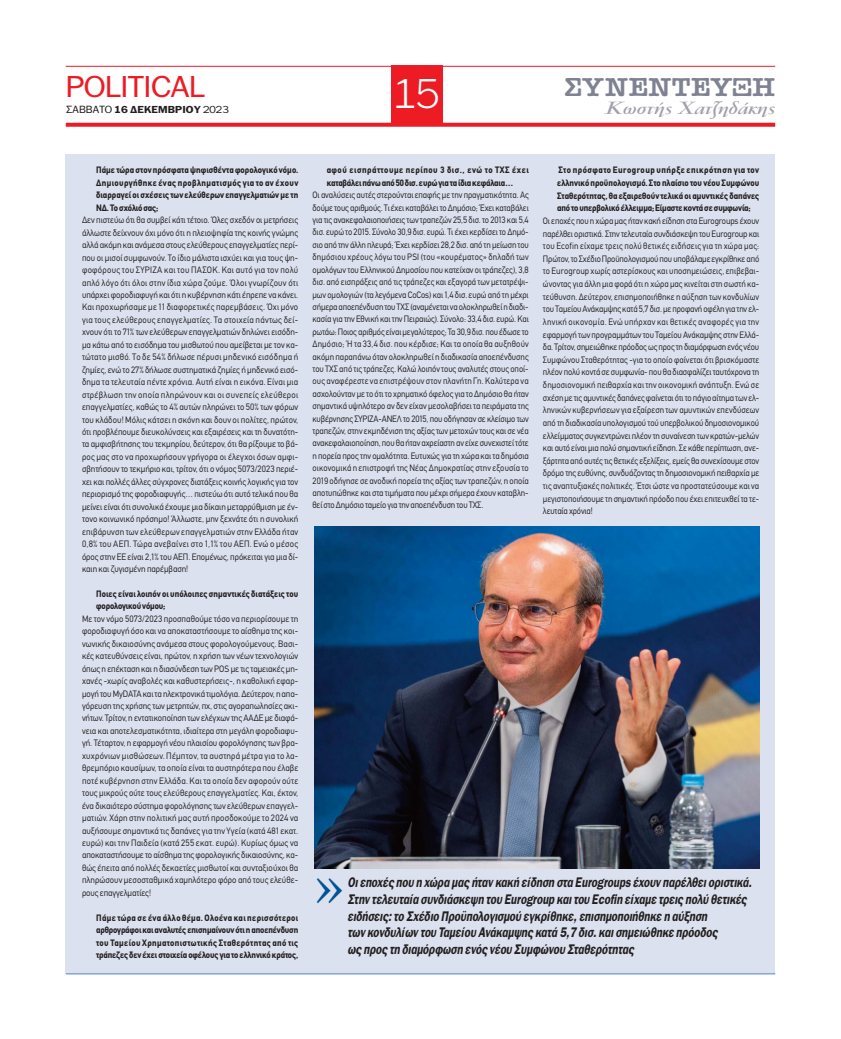
<style>
.page{position:relative;width:841px;height:1039px;background:#fff}
.page>*{position:absolute;margin:0;border:0;box-sizing:border-box;transform-origin:0 0}
.t1{font:63.2px "Katsoulidis";color:#005496;scale:.77 1}
.t2{font:300 40px "PF Franklin Gothic";color:#fff}
.t3{font:29px "PF Franklin Gothic";color:#ed1c24;scale:1.1 1}
.t4{font:26px "American Type ITC Hel Dm Bd";letter-spacing:.02em;color:#7f8292;scale:1.06 1}
.t5{font:italic 700 19.5px "PF Garamond Classic";color:#9fa0ac;scale:1.19 1}
.t6{font:italic 14px/16.8px "Ethnos Franklin Demi";color:#231f20;scale:.79 1}
.t7{font:700 9.7px "PF Franklin Gothic";letter-spacing:.01em;color:#231f20;scale:1.1 1}
.t8{font:9.1px/12.4px "CF Din";letter-spacing:-.01em;color:#231f20;text-align:justify;scale:.93 1}
.t9{font:9.1px/12.4px "CF Din";letter-spacing:-.01em;color:#231f20;text-align:justify;scale:.95 1}
.t10{font:700 9.1px/12.4px "CF Din";letter-spacing:-.01em;color:#231f20;text-align:justify;scale:.93 1}
.t11{font:700 9.1px/12.4px "CF Din";letter-spacing:.01em;color:#231f20;scale:.93 1}
.s1{font-weight:400;font-size:10px}
.s2{font-weight:400}
</style>
<div class="page">
<div style="left:66px;top:154px;width:708px;height:819px;background:#dbe1ee"></div>
<hr style="left:66px;top:973px;width:708px;height:1px;background:#4f87c6">
<hr style="left:66px;top:66px;width:708px;height:1px;background:#ed1c24">
<svg style="left:66px;top:123px;width:708px;height:4px;background:#ee2b32"></svg>
<div style="left:391px;top:66px;width:51px;height:60px;background:#ed1c24"></div>
<img style="left:314px;top:526px;width:445px;height:342px">
<h3 class="t3" style="left:67px;top:76px;width:127px">ΡOLITICAL</h3>
<h2 class="t2" style="left:393px;top:71px;width:48px">15</h2>
<p class="t7" style="left:67px;top:104px;width:149px"><span class="s1">ΣΑΒΒΑΤΟ</span> 16 ΔΕΚΕΜΒΡΙΟΥ <span class="s2">2023</span></p>
<h3 class="t4" style="left:564px;top:78px;width:200px">ΣΥΝΕΝΤΕΥΞΗ</h3>
<h3 class="t5" style="left:606px;top:101px;width:143px">Κωστής Χατζηδάκης</h3>
<p class="t10" style="left:96px;top:165px;width:219px">Πάμε τώρα στον πρόσφατα ψηφισθέντα φορολογικό νόμο.<br>Δημιουργήθηκε ένας προβληματισμός για το αν έχουν διαρραγεί οι σχέσεις των ελεύθερων επαγγελματιών με τη ΝΔ. Το σχόλιό σας;</p>
<p class="t9" style="left:82px;top:215px;width:229px">Δεν πιστεύω ότι θα συμβεί κάτι τέτοιο. Όλες σχεδόν οι μετρήσεις άλλωστε δείχνουν όχι μόνο ότι η πλειοψηφία της κοινής γνώμης αλλά ακόμη και ανάμεσα στους ελεύθερους επαγγελματίες περί&shy;που οι μισοί συμφωνούν. Το ίδιο μάλιστα ισχύει και για τους ψη&shy;φοφόρους του ΣΥΡΙΖΑ και του ΠΑΣΟΚ. Και αυτό για τον πολύ απλό λόγο ότι όλοι στην ίδια χώρα ζούμε. Όλοι γνωρίζουν ότι υπάρχει φοροδιαφυγή και ότι η κυβέρνηση κάτι έπρεπε να κάνει.<br>Και προχωρήσαμε με 11 διαφορετικές παρεμβάσεις. Όχι μόνο για τους ελεύθερους επαγγελματίες. Τα στοιχεία πάντως δεί&shy;χνουν ότι το 71% των ελεύθερων επαγγελματιών δηλώνει εισόδη&shy;μα κάτω από το εισόδημα του μισθωτού που αμείβεται με τον κα&shy;τώτατο μισθό. Το δε 54% δήλωσε πέρυσι μηδενικό εισόδημα ή ζημίες, ενώ το 27% δήλωσε συστηματικά ζημίες ή μηδενικό εισό&shy;δημα τα τελευταία πέντε χρόνια. Αυτή είναι η εικόνα. Είναι μια στρέβλωση την οποία πληρώνουν και οι συνεπείς ελεύθεροι επαγγελματίες, καθώς το 4% αυτών πληρώνει το 50% των φόρων του κλάδου! Μόλις κάτσει η σκόνη και δουν οι πολίτες, πρώτον, ότι προβλέπουμε διευκολύνσεις και εξαιρέσεις και τη δυνατότη&shy;τα αμφισβήτησης του τεκμηρίου, δεύτερον, ότι θα ρίξουμε το βά&shy;ρος μας στο να προχωρήσουν γρήγορα οι έλεγχοι όσων αμφι&shy;σβητήσουν το τεκμήριο και, τρίτον, ότι ο νόμος 5073/2023 περιέ&shy;χει και πολλές άλλες σύγχρονες διατάξεις κοινής λογικής για τον περιορισμό της φοροδιαφυγής… πιστεύω ότι αυτό τελικά που θα μείνει είναι ότι συνολικά έχουμε μια δίκαιη μεταρρύθμιση με έν&shy;τονο κοινωνικό πρόσημο! Άλλωστε, μην ξεχνάτε ότι η συνολική επιβάρυνση των ελεύθερων επαγγελματιών στην Ελλάδα ήταν 0,8% του ΑΕΠ. Τώρα ανεβαίνει στο 1,1% του ΑΕΠ. Ενώ ο μέσος όρος στην ΕΕ είναι 2,1% του ΑΕΠ. Επομένως, πρόκειται για μια δί&shy;καιη και ζυγισμένη παρέμβαση!</p>
<p class="t11" style="left:96px;top:588px;width:219px">Ποιες είναι λοιπόν οι υπόλοιπες σημαντικές διατάξεις του φορολογικού νόμου;</p>
<p class="t9" style="left:82px;top:613px;width:229px">Με τον νόμο 5073/2023 προσπαθούμε τόσο να περιορίσουμε τη φοροδιαφυγή όσο και να αποκαταστήσουμε το αίσθημα της κοι&shy;νωνικής δικαιοσύνης ανάμεσα στους φορολογούμενους. Βασι&shy;κές κατευθύνσεις είναι, πρώτον, η χρήση των νέων τεχνολογιών όπως η επέκταση και η διασύνδεση των POS με τις ταμειακές μη&shy;χανές -χωρίς αναβολές και καθυστερήσεις-, η καθολική εφαρ&shy;μογή του MyDATA και τα ηλεκτρονικά τιμολόγια. Δεύτερον, η απα&shy;γόρευση της χρήσης των μετρητών, πχ, στις αγοραπωλησίες ακι&shy;νήτων. Τρίτον, η εντατικοποίηση των ελέγχων της ΑΑΔΕ με διαφά&shy;νεια και αποτελεσματικότητα, ιδιαίτερα στη μεγάλη φοροδιαφυ&shy;γή. Τέταρτον, η εφαρμογή νέου πλαισίου φορολόγησης των βρα&shy;χυχρόνιων μισθώσεων. Πέμπτον, τα αυστηρά μέτρα για το λα&shy;θρεμπόριο καυσίμων, τα οποία είναι τα αυστηρότερα που έλαβε ποτέ κυβέρνηση στην Ελλάδα. Και τα οποία δεν αφορούν ούτε τους μικρούς ούτε τους ελεύθερους επαγγελματίες. Και, έκτον, ένα δικαιότερο σύστημα φορολόγησης των ελεύθερων επαγγελ&shy;ματιών. Χάρη στην πολιτική μας αυτή προσδοκούμε το 2024 να αυξήσουμε σημαντικά τις δαπάνες για την Υγεία (κατά 481 εκατ. ευρώ) και την Παιδεία (κατά 255 εκατ. ευρώ). Κυρίως όμως να αποκαταστήσουμε το αίσθημα της φορολογικής δικαιοσύνης, κα&shy;θώς έπειτα από πολλές δεκαετίες μισθωτοί και συνταξιούχοι θα πληρώσουν μεσοσταθμικά χαμηλότερο φόρο από τους ελεύθε&shy;ρους επαγγελματίες!</p>
<p class="t10" style="left:96px;top:912px;width:219px">Πάμε τώρα σε ένα άλλο θέμα. Ολοένα και περισσότεροι αρθρογράφοι και αναλυτές επισημαίνουν ότι η αποεπένδυση του Ταμείου Χρηματοπιστωτικής Σταθερότητας από τις τράπεζες δεν έχει στοιχεία οφέλους για το ελληνικό κράτος,</p>
<p class="t10" style="left:326px;top:165px;width:219px">αφού εισπράττουμε περίπου 3 δισ., ενώ το ΤΧΣ έχει καταβάλει πάνω από 50 δισ. ευρώ για τα ίδια κεφάλαια…</p>
<p class="t8" style="left:312px;top:190px;width:234px">Οι αναλύσεις αυτές στερούνται επαφής με την πραγματικότητα. Ας δούμε τους αριθμούς. Τι έχει καταβάλει το Δημόσιο; Έχει καταβάλει για τις ανακεφαλαιοποιήσεις των τραπεζών 25,5 δισ. το 2013 και 5,4 δισ. ευρώ το 2015. Σύνολο 30,9 δισ. ευρώ. Τι έχει κερδίσει το Δημό&shy;σιο από την άλλη πλευρά; Έχει κερδίσει 28,2 δισ. από τη μείωση του δημόσιου χρέους λόγω του PSI (του «κουρέματος» δηλαδή των ομολόγων του Ελληνικού Δημοσίου που κατείχαν οι τράπεζες), 3,8 δισ. από εισπράξεις από τις τράπεζες και εξαγορά των μετατρέψι&shy;μων ομολογιών (τα λεγόμενα CoCos) και 1,4 δισ. ευρώ από τη μέχρι σήμερα αποεπένδυση του ΤΧΣ (αναμένεται να ολοκληρωθεί η διαδι&shy;κασία για την Εθνική και την Πειραιώς). Σύνολο: 33,4 δισ. ευρώ. Και ρωτάω: Ποιος αριθμός είναι μεγαλύτερος; Τα 30,9 δισ. που έδωσε το Δημόσιο; Ή τα 33,4 δισ. που κέρδισε; Και τα οποία θα αυξηθούν ακόμη παραπάνω όταν ολοκληρωθεί η διαδικασία αποεπένδυσης του ΤΧΣ από τις τράπεζες. Καλώ λοιπόν τους αναλυτές στους οποί&shy;ους αναφέρεστε να επιστρέψουν στον πλανήτη Γη. Καλύτερα να ασχολούνταν με το ότι το χρηματικό όφελος για το Δημόσιο θα ήταν σημαντικά υψηλότερο αν δεν είχαν μεσολαβήσει τα πειράματα της κυβέρνησης ΣΥΡΙΖΑ-ΑΝΕΛ το 2015, που οδήγησαν σε κλείσιμο των τραπεζών, στην εκμηδένιση της αξίας των μετοχών τους και σε νέα ανακεφαλαιοποίηση, που θα ήταν αχρείαστη αν είχε συνεχιστεί τότε η πορεία προς την ομαλότητα. Ευτυχώς για τη χώρα και τα δημόσια οικονομικά η επιστροφή της Νέας Δημοκρατίας στην εξουσία το 2019 οδήγησε σε ανοδική πορεία της αξίας των τραπεζών, η οποία αποτυπώθηκε και στα τιμήματα που μέχρι σήμερα έχουν καταβλη&shy;θεί στο Δημόσιο ταμείο για την αποεπένδυση του ΤΧΣ.</p>
<p class="t10" style="left:557px;top:165px;width:219px">Στο πρόσφατο Eurogroup υπήρξε επικρότηση για τον ελληνικό προϋπολογισμό. Στο πλαίσιο του νέου Συμφώνου Σταθερότητας, θα εξαιρεθούν τελικά οι αμυντικές δαπάνες από το υπερβολικό έλλειμμα; Είμαστε κοντά σε συμφωνία;</p>
<p class="t8" style="left:542px;top:215px;width:234px">Οι εποχές που η χώρα μας ήταν κακή είδηση στα Eurogroups έχουν παρέλθει οριστικά. Στην τελευταία συνδιάσκεψη του Eurogroup και του Ecofin είχαμε τρεις πολύ θετικές ειδήσεις για τη χώρα μας:<br>Πρώτον, το Σχέδιο Προϋπολογισμού που υποβάλαμε εγκρίθηκε από το Eurogroup χωρίς αστερίσκους και υποσημειώσεις, επιβεβαι&shy;ώνοντας για άλλη μια φορά ότι η χώρα μας κινείται στη σωστή κα&shy;τεύθυνση. Δεύτερον, επισημοποιήθηκε η αύξηση των κονδυλίων του Ταμείου Ανάκαμψης κατά 5,7 δισ. με προφανή οφέλη για την ελ&shy;ληνική οικονομία. Ενώ υπήρχαν και θετικές αναφορές για την εφαρμογή των προγραμμάτων του Ταμείου Ανάκαμψης στην Ελλά&shy;δα. Τρίτον, σημειώθηκε πρόοδος ως προς τη διαμόρφωση ενός νέου Συμφώνου Σταθερότητας -για το οποίο φαίνεται ότι βρισκόμαστε πλέον πολύ κοντά σε συμφωνία- που θα διασφαλίζει ταυτόχρονα τη δημοσιονομική πειθαρχία και την οικονομική ανάπτυξη. Ενώ σε σχέση με τις αμυντικές δαπάνες φαίνεται ότι το πάγιο αίτημα των ελ&shy;ληνικών κυβερνήσεων για εξαίρεση των αμυντικών επενδύσεων από τη διαδικασία υπολογισμού τού υπερβολικού δημοσιονομικού ελλείμματος συγκεντρώνει πλέον τη συναίνεση των κρατών-μελών και αυτό είναι μια πολύ σημαντική είδηση. Σε κάθε περίπτωση, ανε&shy;ξάρτητα από αυτές τις θετικές εξελίξεις, εμείς θα συνεχίσουμε στον δρόμο της ευθύνης, συνδυάζοντας τη δημοσιονομική πειθαρχία με τις αναπτυξιακές πολιτικές. Έτσι ώστε να προστατεύσουμε και να μεγιστοποιήσουμε τη σημαντική πρόοδο που έχει επιτευχθεί τα τε&shy;λευταία χρόνια!</p>
<p class="t6" style="left:347px;top:873px;width:513px">Οι εποχές που η χώρα μας ήταν κακή είδηση στα Eurogroups έχουν παρέλθει οριστικά.<br>Στην τελευταία συνδιάσκεψη του Eurogroup και του Ecofin είχαμε τρεις πολύ θετικές ειδήσεις: το Σχέδιο Προϋπολογισμού εγκρίθηκε, επισημοποιήθηκε η αύξηση<br>των κονδυλίων του Ταμείου Ανάκαμψης κατά 5,7 δισ. και σημειώθηκε πρόοδος<br>ως προς τη διαμόρφωση ενός νέου Συμφώνου Σταθερότητας</p>
<h1 class="t1" style="left:344px;top:935px;width:42px;rotate:-180deg">«</h1>
</div>
